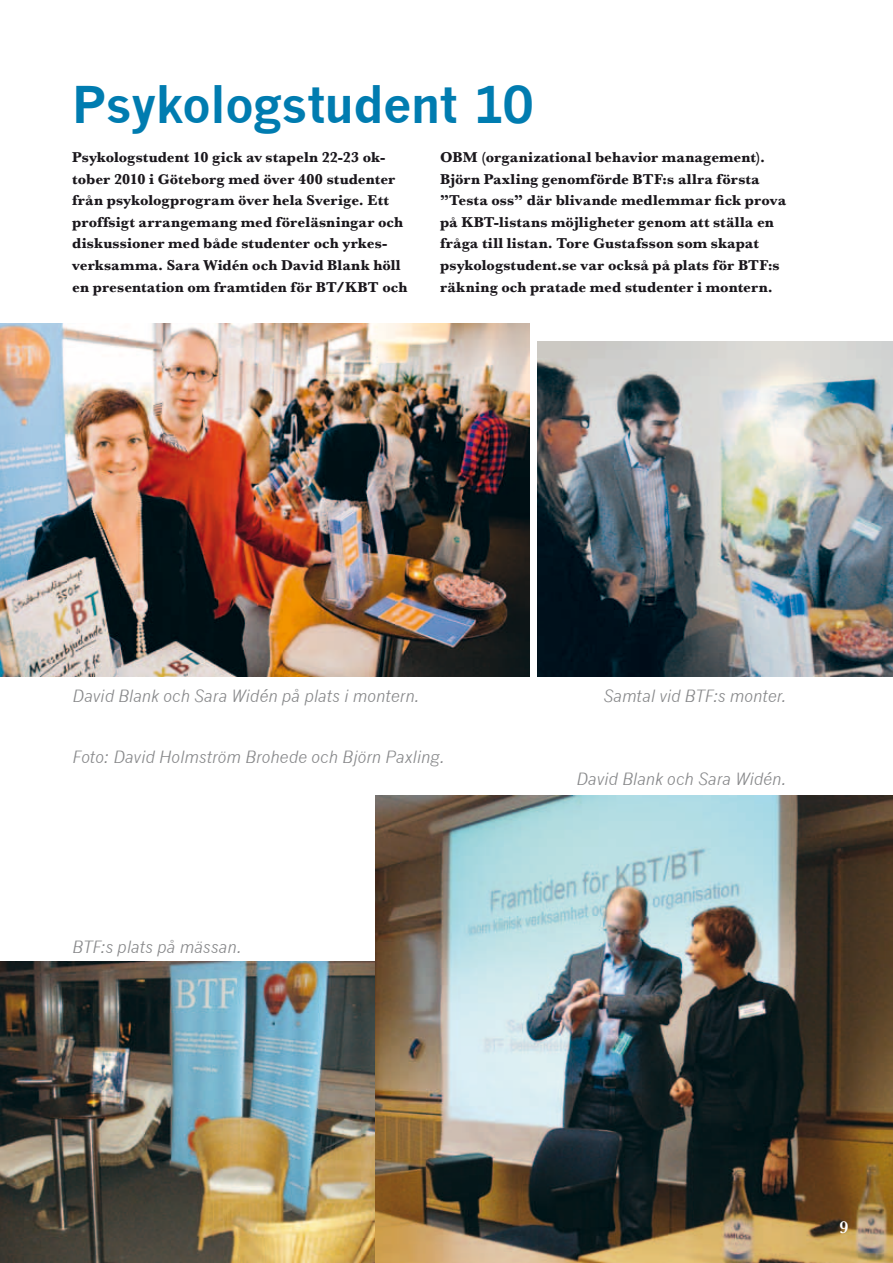
<style>
.page{position:relative;width:893px;height:1263px;background:#fff}
.page>*{position:absolute;margin:0;border:0;box-sizing:border-box;transform-origin:0 0}
.t1{font:700 49.5px "News Gothic";letter-spacing:-.015em;color:#007cb0}
.t2{font:600 18px "Baskerville";color:#fff}
.t3{font:italic 16.5px "News Gothic";color:#87888a}
.t4{font:700 15px/21.6px "Baskerville";letter-spacing:.005em;color:#1a171c}
</style>
<div class="page">
<img style="left:0;top:324px;width:529px;height:352px">
<img style="left:0;top:961px;width:376px;height:302px">
<img style="left:376px;top:795px;width:517px;height:468px">
<img style="left:538px;top:342px;width:355px;height:334px">
<h1 class="t1" style="left:72px;top:74px;width:463px">Psykologstudent 10</h1>
<p class="t4" style="left:72px;top:146px;width:337px">Psykologstudent 10 gick av stapeln 22-23 ok&shy;tober 2010 i Göteborg med över 400 studenter från psykologprogram över hela Sverige. Ett proffsigt arrangemang med föreläsningar och diskussioner med både studenter och yrkes&shy;verksamma. Sara Widén och David Blank höll en presentation om framtiden för BT/KBT och</p>
<p class="t4" style="left:440px;top:146px;width:348px">OBM (organizational behavior management).<br>Björn Paxling genomförde BTF:s allra första ”Testa oss” där blivande medlemmar fick prova på KBT-listans möjligheter genom att ställa en fråga till listan. Tore Gustafsson som skapat psykologstudent.se var också på plats för BTF:s räkning och pratade med studenter i montern.</p>
<p class="t3" style="left:72px;top:686px;width:349px">David Blank och Sara Widén på plats i montern.</p>
<p class="t3" style="left:72px;top:748px;width:374px">Foto: David Holmström Brohede och Björn Paxling.</p>
<p class="t3" style="left:72px;top:937px;width:171px">BTF:s plats på mässan.</p>
<p class="t3" style="left:603px;top:686px;width:185px">Samtal vid BTF:s monter.</p>
<p class="t3" style="left:576px;top:769px;width:212px">David Blank och Sara Widén.</p>
<p class="t2" style="left:839px;top:1217px;width:10px">9</p>
</div>
